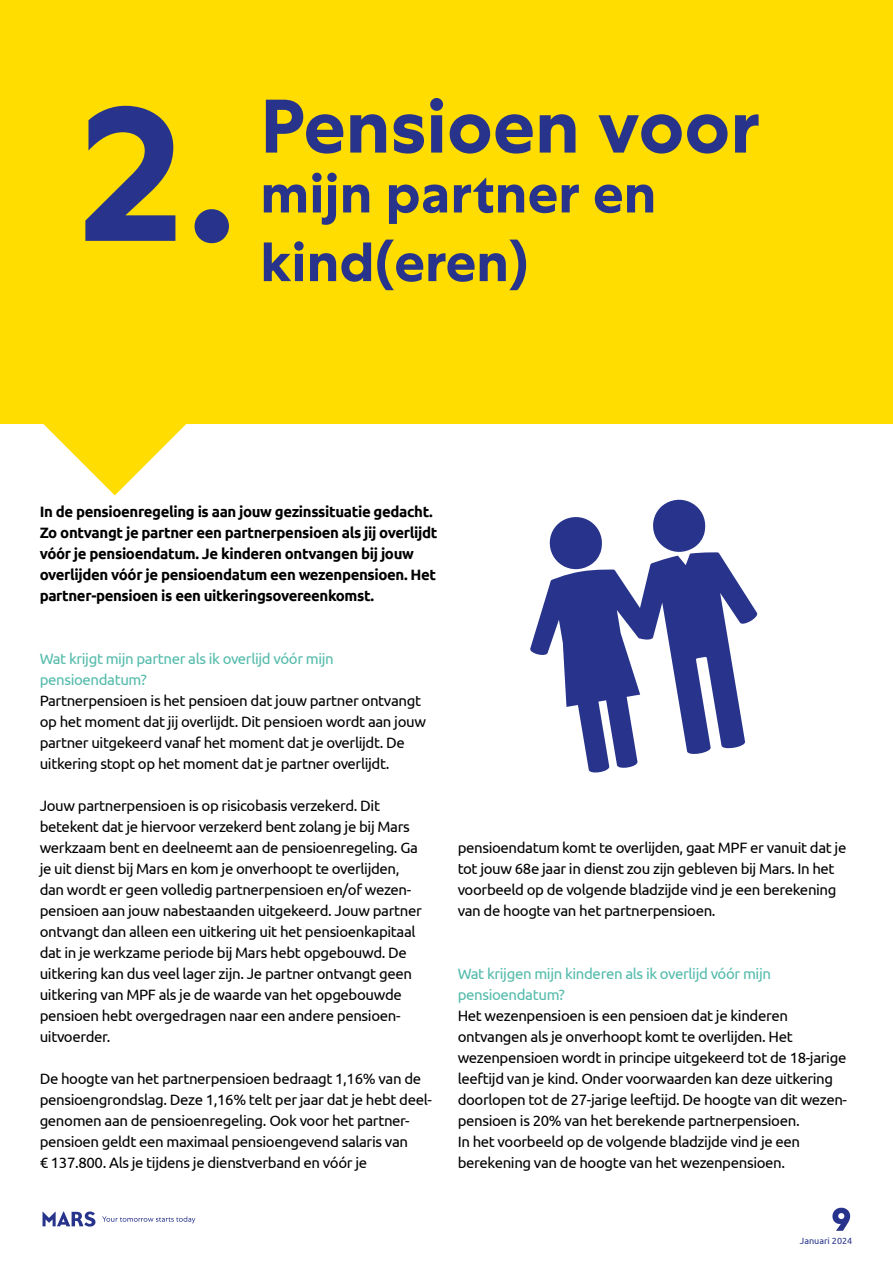
<style>
.page{position:relative;width:893px;height:1263px;background:#fff}
.page>*{position:absolute;margin:0;border:0;box-sizing:border-box;transform-origin:0 0}
.t1{font:15px/21px "Ubuntu";letter-spacing:-.025em;color:#000}
.t2{font:700 15px/21px "Ubuntu";letter-spacing:-.025em;color:#000}
.t3{font:15px/21px "Ubuntu";letter-spacing:-.025em;color:#54bbab}
.t4{font:9px "Ubuntu";color:#28348b}
</style>
<div class="page">
<svg style="left:832px;top:1208px;width:18px;height:23px"></svg>
<div style="left:0;top:0;width:893px;height:423px;background:#fd0"></div>
<svg style="left:85px;top:106px;width:144px;height:137px"></svg>
<svg style="left:266px;top:100px;width:77px;height:54px"></svg>
<svg style="left:350px;top:98px;width:409px;height:56px"></svg>
<svg style="left:264px;top:173px;width:389px;height:52px"></svg>
<svg style="left:264px;top:240px;width:262px;height:50px"></svg>
<svg style="left:43px;top:423px;width:144px;height:72px"></svg>
<svg style="left:653px;top:499px;width:53px;height:53px"></svg>
<svg style="left:530px;top:552px;width:228px;height:221px;fill:#28348b"></svg>
<svg style="left:548px;top:517px;width:58px;height:60px"></svg>
<svg style="left:43px;top:1211px;width:53px;height:15px"></svg>
<svg style="left:102px;top:1216px;width:93px;height:7px"></svg>
<p class="t2" style="left:40px;top:501px;width:399px">In de pensioenregeling is aan jouw gezinssituatie gedacht.<br>Zo ontvangt je partner een partnerpensioen als jij overlijdt vóór je pensioendatum. Je kinderen ontvangen bij jouw overlijden vóór je pensioendatum een wezenpensioen. Het partner-pensioen is een uitkeringsovereenkomst.</p>
<p class="t3" style="left:40px;top:647px;width:296px">Wat krijgt mijn partner als ik overlijd vóór mijn pensioendatum?</p>
<p class="t1" style="left:40px;top:689px;width:388px">Partnerpensioen is het pensioen dat jouw partner ontvangt op het moment dat jij overlijdt. Dit pensioen wordt aan jouw partner uitgekeerd vanaf het moment dat je overlijdt. De uitkering stopt op het moment dat je partner overlijdt.</p>
<p class="t1" style="left:40px;top:794px;width:384px">Jouw partnerpensioen is op risicobasis verzekerd. Dit betekent dat je hiervoor verzekerd bent zolang je bij Mars werkzaam bent en deelneemt aan de pensioenregeling. Ga je uit dienst bij Mars en kom je onverhoopt te overlijden, dan wordt er geen volledig partnerpensioen en/of wezen&shy;pensioen aan jouw nabestaanden uitgekeerd. Jouw partner ontvangt dan alleen een uitkering uit het pensioenkapitaal dat in je werkzame periode bij Mars hebt opgebouwd. De uitkering kan dus veel lager zijn. Je partner ontvangt geen uitkering van MPF als je de waarde van het opgebouwde pensioen hebt overgedragen naar een andere pensioen&shy;uitvoerder.</p>
<p class="t1" style="left:40px;top:1067px;width:393px">De hoogte van het partnerpensioen bedraagt 1,16% van de pensioengrondslag. Deze 1,16% telt per jaar dat je hebt deel&shy;genomen aan de pensioenregeling. Ook voor het partner&shy;pensioen geldt een maximaal pensioengevend salaris van<br>€ 137.800. Als je tijdens je dienstverband en vóór je</p>
<p class="t1" style="left:458px;top:836px;width:390px">pensioendatum komt te overlijden, gaat MPF er vanuit dat je tot jouw 68e jaar in dienst zou zijn gebleven bij Mars. In het voorbeeld op de volgende bladzijde vind je een berekening van de hoogte van het partnerpensioen.</p>
<p class="t3" style="left:458px;top:962px;width:315px">Wat krijgen mijn kinderen als ik overlijd vóór mijn pensioendatum?</p>
<p class="t1" style="left:458px;top:1004px;width:391px">Het wezenpensioen is een pensioen dat je kinderen ontvangen als je onverhoopt komt te overlijden. Het wezenpensioen wordt in principe uitgekeerd tot de 18-jarige leeftijd van je kind. Onder voorwaarden kan deze uitkering doorlopen tot de 27-jarige leeftijd. De hoogte van dit wezen&shy;pensioen is 20% van het berekende partnerpensioen.<br>In het voorbeeld op de volgende bladzijde vind je een berekening van de hoogte van het wezenpensioen.</p>
<p class="t4" style="left:800px;top:1235px;width:54px">Januari 2024</p>
</div>
